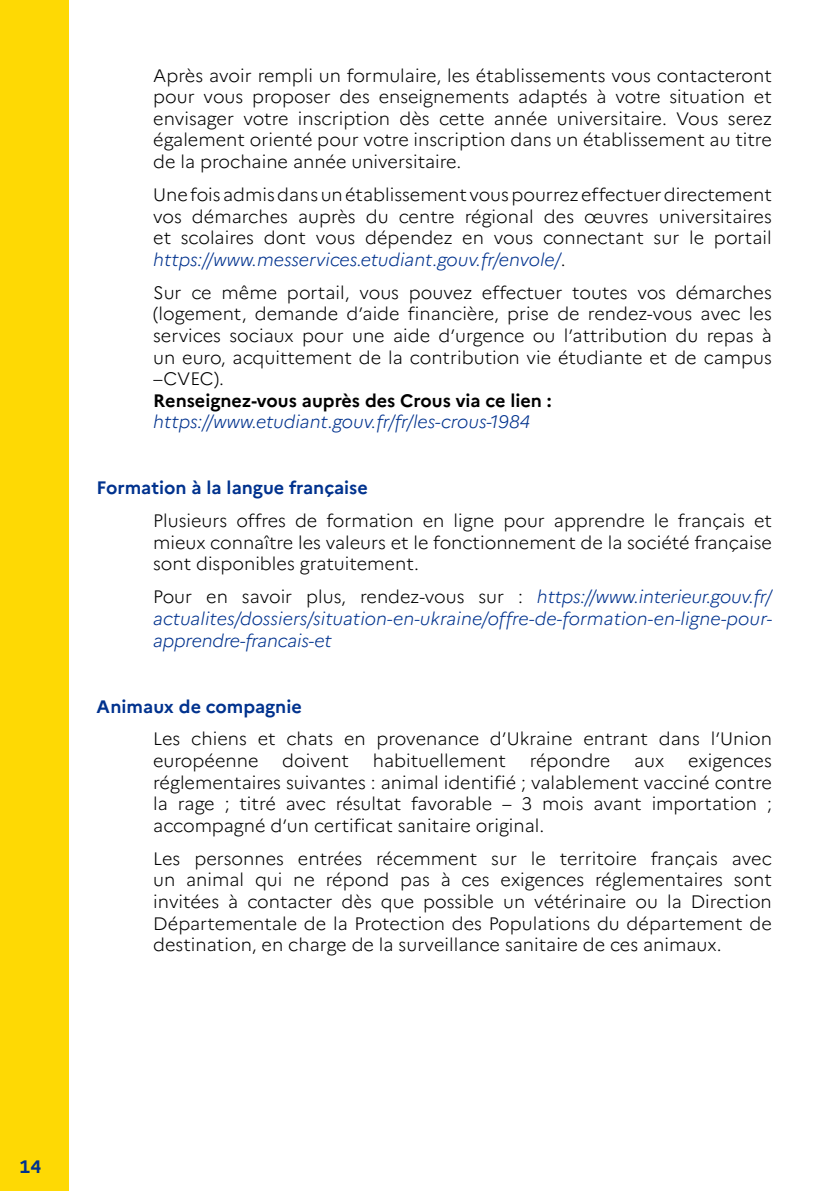
<style>
.page{position:relative;width:840px;height:1191px;background:#fff}
.page>*{position:absolute;margin:0;border:0;box-sizing:border-box;transform-origin:0 0}
.TXT_renf_15_mm{font:300 18px/21.6px "Marianne";color:#000;text-align:justify}
.TXT_renf_15_mm-2{font:italic 300 18px/21.6px "Marianne";color:#00328e;text-align:justify}
.TXT_renf_5mm{font:700 18px "Marianne";color:#00328e}
.TXT_renf_15_mm-3{font:700 18px "Marianne";color:#000}
.s1{font-style:italic;color:#00328e}
.s2{font-style:normal;color:#000}
</style>
<div class="page">
<div style="left:0;top:0;width:68px;height:1191px;background:#fed904"></div>
<p class="TXT_renf_15_mm" style="left:153px;top:64px;width:620px">Après avoir rempli un formulaire, les établissements vous contacteront pour vous proposer des enseignements adaptés à votre situation et envisager votre inscription dès cette année universitaire. Vous serez également orienté pour votre inscription dans un établissement au titre de la prochaine année universitaire.</p>
<p class="TXT_renf_15_mm" style="left:153px;top:184px;width:619px">Une fois admis dans un établissement vous pourrez effectuer directement vos démarches auprès du centre régional des œuvres universitaires et scolaires dont vous dépendez en vous connectant sur le portail <span class="s1">https://www.messervices.etudiant.gouv.fr/envole/</span>.</p>
<p class="TXT_renf_15_mm" style="left:153px;top:281px;width:619px">Sur ce même portail, vous pouvez effectuer toutes vos démarches (logement, demande d’aide financière, prise de rendez-vous avec les services sociaux pour une aide d’urgence ou l’attribution du repas à un euro, acquittement de la contribution vie étudiante et de campus –CVEC).</p>
<p class="TXT_renf_15_mm-3" style="left:153px;top:389px;width:400px">Renseignez-vous auprès des Crous via ce lien :</p>
<p class="TXT_renf_15_mm-2" style="left:153px;top:411px;width:378px">https://www.etudiant.gouv.fr/fr/les-crous-1984</p>
<p class="TXT_renf_5mm" style="left:96px;top:477px;width:273px">Formation à la langue française</p>
<p class="TXT_renf_15_mm" style="left:153px;top:510px;width:619px">Plusieurs offres de formation en ligne pour apprendre le français et mieux connaître les valeurs et le fonctionnement de la société française sont disponibles gratuitement.</p>
<p class="TXT_renf_15_mm-2" style="left:153px;top:586px;width:620px"><span class="s2">Pour en savoir plus, rendez-vous sur :</span> https://www.interieur.gouv.fr/ actualites/dossiers/situation-en-ukraine/offre-de-formation-en-ligne-pour&shy;apprendre-francais-et</p>
<p class="TXT_renf_5mm" style="left:96px;top:695px;width:207px">Animaux de compagnie</p>
<p class="TXT_renf_15_mm" style="left:153px;top:728px;width:619px">Les chiens et chats en provenance d’Ukraine entrant dans l’Union européenne</p>
<p class="TXT_renf_15_mm" style="left:153px;top:750px;width:619px;text-indent:534px">exigences réglementaires suivantes : animal identifié ; valablement vacciné contre la rage ; titré avec résultat favorable – 3 mois avant importation ; accompagné d’un certificat sanitaire original.</p>
<p class="TXT_renf_15_mm" style="left:153px;top:847px;width:619px">Les personnes entrées récemment sur le territoire français avec un animal qui ne répond pas à ces exigences réglementaires sont invitées à contacter dès que possible un vétérinaire ou la Direction Départementale de la Protection des Populations du département de destination, en charge de la surveillance sanitaire de ces animaux.</p>
<p class="TXT_renf_15_mm" style="left:282px;top:750px;width:68px">doivent</p>
<p class="TXT_renf_15_mm" style="left:372px;top:750px;width:134px">habituellement</p>
<p class="TXT_renf_15_mm" style="left:529px;top:750px;width:82px">répondre</p>
<p class="TXT_renf_15_mm" style="left:633px;top:750px;width:32px">aux</p>
<p class="TXT_renf_5mm" style="left:20px;top:1155px;width:23px">14</p>
</div>
